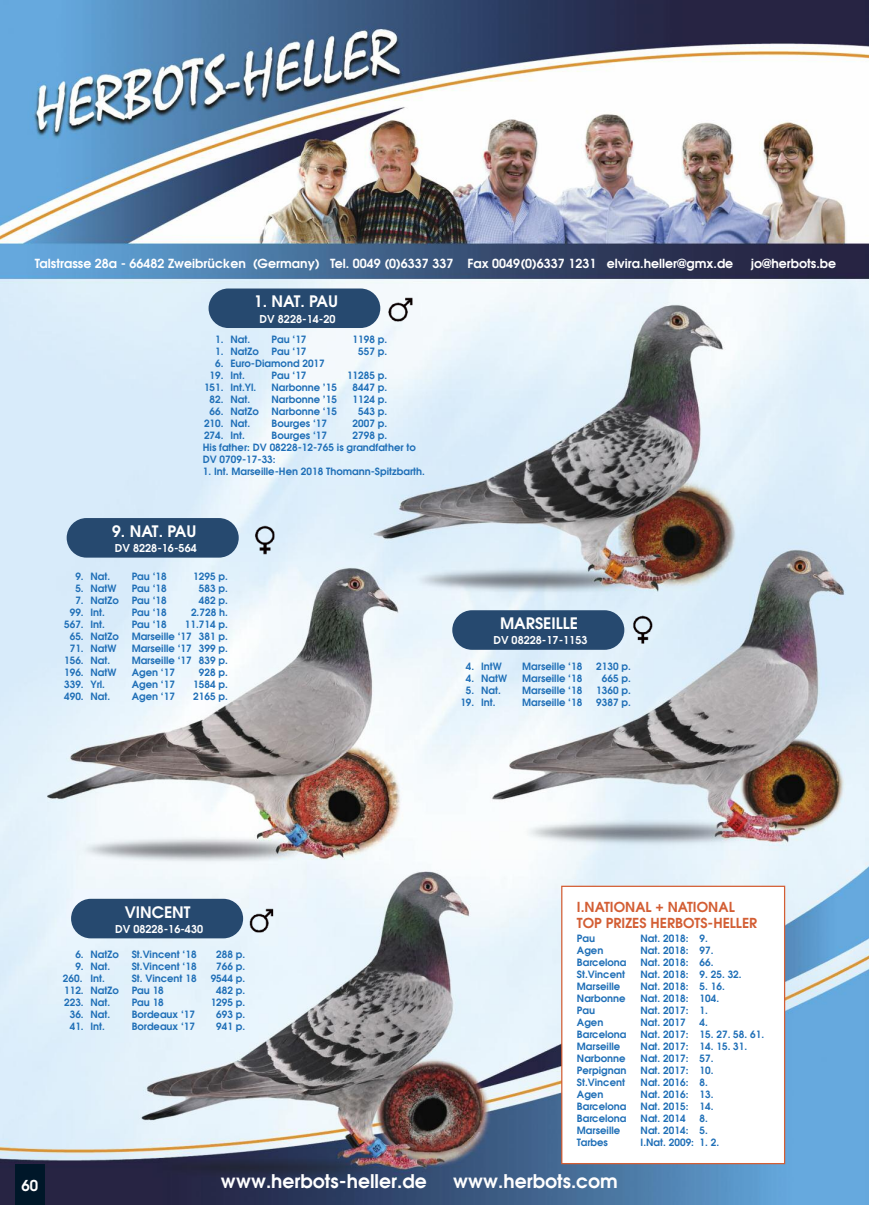
<style>
.page{position:relative;width:869px;height:1205px;background:#fff}
.page>*{position:absolute;margin:0;border:0;box-sizing:border-box;transform-origin:0 0}
.t1{font:600 18.75px "Avant Garde";color:#fff}
.t2{font:600 15.75px "Avant Garde";color:#fff}
.t3{font:600 15px "Avant Garde";color:#fff}
.t4{font:600 13.75px/16.5px "Avant Garde";color:#d35e34}
.t5{font:600 12.5px "Avant Garde";color:#fff}
.t6{font:600 10.88px "Avant Garde";color:#fff}
.t7{font:600 10px/12px "Avant Garde";color:#1f6fb7}
</style>
<div class="page">
<img style="left:0;top:0;width:868px;height:1205px">
<div style="left:15px;top:1164px;width:30px;height:41px;background:#001729"></div>
<div style="left:562px;top:887px;width:221px;height:276px;background:#fff"></div>
<div style="left:561px;top:885px;width:223px;height:279px;border:1px solid #d35e34"></div>
<div style="left:71px;top:899px;width:172px;height:39px;background:#26496f;border-radius:20px"></div>
<div style="left:208px;top:288px;width:172px;height:40px;background:#26496f;border-radius:20px"></div>
<div style="left:452px;top:610px;width:172px;height:40px;background:#26496f;border-radius:20px"></div>
<img style="left:629px;top:609px;width:26px;height:39px">
<img style="left:388px;top:292px;width:25px;height:36px">
<img style="left:248px;top:902px;width:26px;height:36px">
<div style="left:67px;top:518px;width:171px;height:40px;background:#26496f;border-radius:20px"></div>
<img style="left:253px;top:519px;width:26px;height:38px">
<p class="t5" style="left:35px;top:256px;width:699px">Talstrasse 28a - 66482 Zweibrücken (Germany) Tel. 0049 (0)6337 337 Fax 0049(0)6337 1231 elvira.heller@gmx.de</p>
<p class="t5" style="left:750px;top:256px;width:87px">jo@herbots.be</p>
<h2 class="t2" style="left:254px;top:293px;width:86px">1. NAT. PAU</h2>
<p class="t6" style="left:259px;top:313px;width:77px">DV 8228-14-20</p>
<p class="t7" style="left:215px;top:333px;width:36px">1. Nat.</p>
<p class="t7" style="left:271px;top:333px;width:36px">Pau ‘17</p>
<p class="t7" style="left:352px;top:333px;width:36px">1198 p.</p>
<p class="t7" style="left:215px;top:345px;width:45px">1. NatZo</p>
<p class="t7" style="left:271px;top:345px;width:36px">Pau ‘17</p>
<p class="t7" style="left:358px;top:345px;width:31px">557 p.</p>
<p class="t7" style="left:215px;top:357px;width:111px">6. Euro-Diamond 2017</p>
<p class="t7" style="left:209px;top:369px;width:37px">19. Int.</p>
<p class="t7" style="left:271px;top:369px;width:36px">Pau ‘17</p>
<p class="t7" style="left:347px;top:369px;width:42px">11285 p.</p>
<p class="t7" style="left:204px;top:381px;width:54px">151. Int.Yl.</p>
<p class="t7" style="left:271px;top:381px;width:67px">Narbonne ’15</p>
<p class="t7" style="left:352px;top:381px;width:36px">8447 p.</p>
<p class="t7" style="left:209px;top:393px;width:42px">82. Nat.</p>
<p class="t7" style="left:271px;top:393px;width:67px">Narbonne ’15</p>
<p class="t7" style="left:352px;top:393px;width:36px">1124 p.</p>
<p class="t7" style="left:209px;top:405px;width:51px">66. NatZo</p>
<p class="t7" style="left:271px;top:405px;width:67px">Narbonne ‘15</p>
<p class="t7" style="left:358px;top:405px;width:31px">543 p.</p>
<p class="t7" style="left:204px;top:417px;width:48px">210. Nat.</p>
<p class="t7" style="left:271px;top:417px;width:57px">Bourges ‘17</p>
<p class="t7" style="left:352px;top:417px;width:36px">2007 p.</p>
<p class="t7" style="left:204px;top:429px;width:42px">274. Int.</p>
<p class="t7" style="left:271px;top:429px;width:57px">Bourges ‘17</p>
<p class="t7" style="left:203px;top:429px;width:214px;text-indent:150px">2798 p.<br>His father: DV 08228-12-765 is grandfather to<br>DV 0709-17-33:</p>
<p class="t7" style="left:203px;top:465px;width:223px">1. Int. Marseille-Hen 2018 Thomann-Spitzbarth.</p>
<h2 class="t2" style="left:112px;top:522px;width:86px">9. NAT. PAU</h2>
<p class="t6" style="left:115px;top:542px;width:83px">DV 8228-16-564</p>
<p class="t7" style="left:75px;top:570px;width:36px">9. Nat.</p>
<p class="t7" style="left:132px;top:570px;width:36px">Pau ‘18</p>
<p class="t7" style="left:193px;top:570px;width:36px">1295 p.</p>
<p class="t7" style="left:75px;top:582px;width:43px">5. NatW</p>
<p class="t7" style="left:132px;top:582px;width:36px">Pau ‘18</p>
<p class="t7" style="left:199px;top:582px;width:31px">583 p.</p>
<p class="t7" style="left:75px;top:594px;width:45px">7. NatZo</p>
<p class="t7" style="left:132px;top:594px;width:36px">Pau ‘18</p>
<p class="t7" style="left:199px;top:594px;width:31px">482 p.</p>
<p class="t7" style="left:70px;top:606px;width:37px">99. Int.</p>
<p class="t7" style="left:132px;top:606px;width:36px">Pau ‘18</p>
<p class="t7" style="left:191px;top:606px;width:38px">2.728 h.</p>
<p class="t7" style="left:64px;top:618px;width:42px">567. Int.</p>
<p class="t7" style="left:132px;top:618px;width:36px">Pau ‘18</p>
<p class="t7" style="left:185px;top:618px;width:45px">11.714 p.</p>
<p class="t7" style="left:70px;top:630px;width:51px">65. NatZo</p>
<p class="t7" style="left:132px;top:630px;width:98px">Marseille ‘17 381 p.</p>
<p class="t7" style="left:70px;top:642px;width:48px">71. NatW</p>
<p class="t7" style="left:132px;top:642px;width:98px">Marseille ‘17 399 p.</p>
<p class="t7" style="left:64px;top:654px;width:48px">156. Nat.</p>
<p class="t7" style="left:132px;top:654px;width:98px">Marseille ‘17 839 p.</p>
<p class="t7" style="left:64px;top:666px;width:54px">196. NatW</p>
<p class="t7" style="left:132px;top:666px;width:45px">Agen ‘17</p>
<p class="t7" style="left:199px;top:666px;width:31px">928 p.</p>
<p class="t7" style="left:64px;top:678px;width:42px">339. Yrl.</p>
<p class="t7" style="left:132px;top:678px;width:45px">Agen ‘17</p>
<p class="t7" style="left:193px;top:678px;width:36px">1584 p.</p>
<p class="t7" style="left:64px;top:690px;width:48px">490. Nat.</p>
<p class="t7" style="left:132px;top:690px;width:45px">Agen ‘17</p>
<p class="t7" style="left:193px;top:690px;width:36px">2165 p.</p>
<h2 class="t2" style="left:125px;top:903px;width:67px">VINCENT</h2>
<p class="t6" style="left:115px;top:923px;width:89px">DV 08228-16-430</p>
<p class="t7" style="left:75px;top:948px;width:45px">6. NatZo</p>
<p class="t7" style="left:132px;top:948px;width:66px">St.Vincent ‘18</p>
<p class="t7" style="left:216px;top:948px;width:31px">288 p.</p>
<p class="t7" style="left:75px;top:960px;width:36px">9. Nat.</p>
<p class="t7" style="left:132px;top:960px;width:66px">St.Vincent ‘18</p>
<p class="t7" style="left:216px;top:960px;width:31px">766 p.</p>
<p class="t7" style="left:63px;top:972px;width:44px">260. Int.</p>
<p class="t7" style="left:132px;top:972px;width:66px">St. Vincent 18</p>
<p class="t7" style="left:210px;top:972px;width:36px">9544 p.</p>
<p class="t7" style="left:64px;top:984px;width:56px">112. NatZo</p>
<p class="t7" style="left:132px;top:984px;width:34px">Pau 18</p>
<p class="t7" style="left:216px;top:984px;width:31px">482 p.</p>
<p class="t7" style="left:64px;top:996px;width:48px">223. Nat.</p>
<p class="t7" style="left:132px;top:996px;width:34px">Pau 18</p>
<p class="t7" style="left:210px;top:996px;width:36px">1295 p.</p>
<p class="t7" style="left:70px;top:1008px;width:42px">36. Nat.</p>
<p class="t7" style="left:132px;top:1008px;width:65px">Bordeaux ‘17</p>
<p class="t7" style="left:216px;top:1008px;width:31px">693 p.</p>
<p class="t7" style="left:70px;top:1020px;width:37px">41. Int.</p>
<p class="t7" style="left:132px;top:1020px;width:65px">Bordeaux ‘17</p>
<p class="t7" style="left:216px;top:1020px;width:31px">941 p.</p>
<h2 class="t2" style="left:500px;top:614px;width:79px">MARSEILLE</h2>
<p class="t6" style="left:493px;top:634px;width:95px">DV 08228-17-1153</p>
<p class="t7" style="left:465px;top:661px;width:37px">4. IntW</p>
<p class="t7" style="left:522px;top:661px;width:61px">Marseille ‘18</p>
<p class="t7" style="left:596px;top:661px;width:36px">2130 p.</p>
<p class="t7" style="left:465px;top:673px;width:43px">4. NatW</p>
<p class="t7" style="left:522px;top:673px;width:61px">Marseille ‘18</p>
<p class="t7" style="left:601px;top:673px;width:31px">665 p.</p>
<p class="t7" style="left:465px;top:685px;width:36px">5. Nat.</p>
<p class="t7" style="left:522px;top:685px;width:62px">Marseille ‘18</p>
<p class="t7" style="left:596px;top:685px;width:36px">1360 p.</p>
<p class="t7" style="left:460px;top:697px;width:37px">19. Int.</p>
<p class="t7" style="left:522px;top:697px;width:61px">Marseille ‘18</p>
<p class="t7" style="left:596px;top:697px;width:36px">9387 p.</p>
<h3 class="t4" style="left:576px;top:898px;width:182px">I.NATIONAL + NATIONAL<br>TOP PRIZES HERBOTS-HELLER</h3>
<p class="t7" style="left:576px;top:932px;width:20px">Pau</p>
<p class="t7" style="left:640px;top:932px;width:69px">Nat. 2018: 9.</p>
<p class="t7" style="left:576px;top:944px;width:28px">Agen</p>
<p class="t7" style="left:640px;top:944px;width:75px">Nat. 2018: 97.</p>
<p class="t7" style="left:576px;top:956px;width:51px">Barcelona</p>
<p class="t7" style="left:640px;top:956px;width:75px">Nat. 2018: 66.</p>
<p class="t7" style="left:576px;top:968px;width:50px">St.Vincent</p>
<p class="t7" style="left:640px;top:968px;width:103px">Nat. 2018: 9. 25. 32.</p>
<p class="t7" style="left:576px;top:980px;width:45px">Marseille</p>
<p class="t7" style="left:640px;top:980px;width:86px">Nat. 2018: 5. 16.</p>
<p class="t7" style="left:576px;top:992px;width:50px">Narbonne</p>
<p class="t7" style="left:640px;top:992px;width:80px">Nat. 2018: 104.</p>
<p class="t7" style="left:576px;top:1004px;width:20px">Pau</p>
<p class="t7" style="left:640px;top:1004px;width:69px">Nat. 2017: 1.</p>
<p class="t7" style="left:576px;top:1016px;width:28px">Agen</p>
<p class="t7" style="left:640px;top:1016px;width:47px">Nat. 2017</p>
<p class="t7" style="left:699px;top:1016px;width:10px">4.</p>
<p class="t7" style="left:576px;top:1028px;width:51px">Barcelona</p>
<p class="t7" style="left:640px;top:1028px;width:125px">Nat. 2017: 15. 27. 58. 61.</p>
<p class="t7" style="left:576px;top:1040px;width:45px">Marseille</p>
<p class="t7" style="left:640px;top:1040px;width:108px">Nat. 2017: 14. 15. 31.</p>
<p class="t7" style="left:576px;top:1052px;width:50px">Narbonne</p>
<p class="t7" style="left:640px;top:1052px;width:75px">Nat. 2017: 57.</p>
<p class="t7" style="left:576px;top:1064px;width:51px">Perpignan</p>
<p class="t7" style="left:640px;top:1064px;width:75px">Nat. 2017: 10.</p>
<p class="t7" style="left:576px;top:1076px;width:50px">St.Vincent</p>
<p class="t7" style="left:640px;top:1076px;width:69px">Nat. 2016: 8.</p>
<p class="t7" style="left:576px;top:1088px;width:28px">Agen</p>
<p class="t7" style="left:640px;top:1088px;width:75px">Nat. 2016: 13.</p>
<p class="t7" style="left:576px;top:1100px;width:51px">Barcelona</p>
<p class="t7" style="left:640px;top:1100px;width:75px">Nat. 2015: 14.</p>
<p class="t7" style="left:576px;top:1112px;width:51px">Barcelona</p>
<p class="t7" style="left:640px;top:1112px;width:47px">Nat. 2014</p>
<p class="t7" style="left:699px;top:1112px;width:10px">8.</p>
<p class="t7" style="left:576px;top:1124px;width:45px">Marseille</p>
<p class="t7" style="left:640px;top:1124px;width:69px">Nat. 2014: 5.</p>
<p class="t7" style="left:576px;top:1136px;width:33px">Tarbes</p>
<p class="t7" style="left:640px;top:1136px;width:80px">I.Nat. 2009: 1. 2.</p>
<h3 class="t3" style="left:21px;top:1177px;width:18px">60</h3>
<h1 class="t1" style="left:221px;top:1171px;width:207px">www.herbots-heller.de</h1>
<h1 class="t1" style="left:453px;top:1171px;width:166px">www.herbots.com</h1>
</div>
